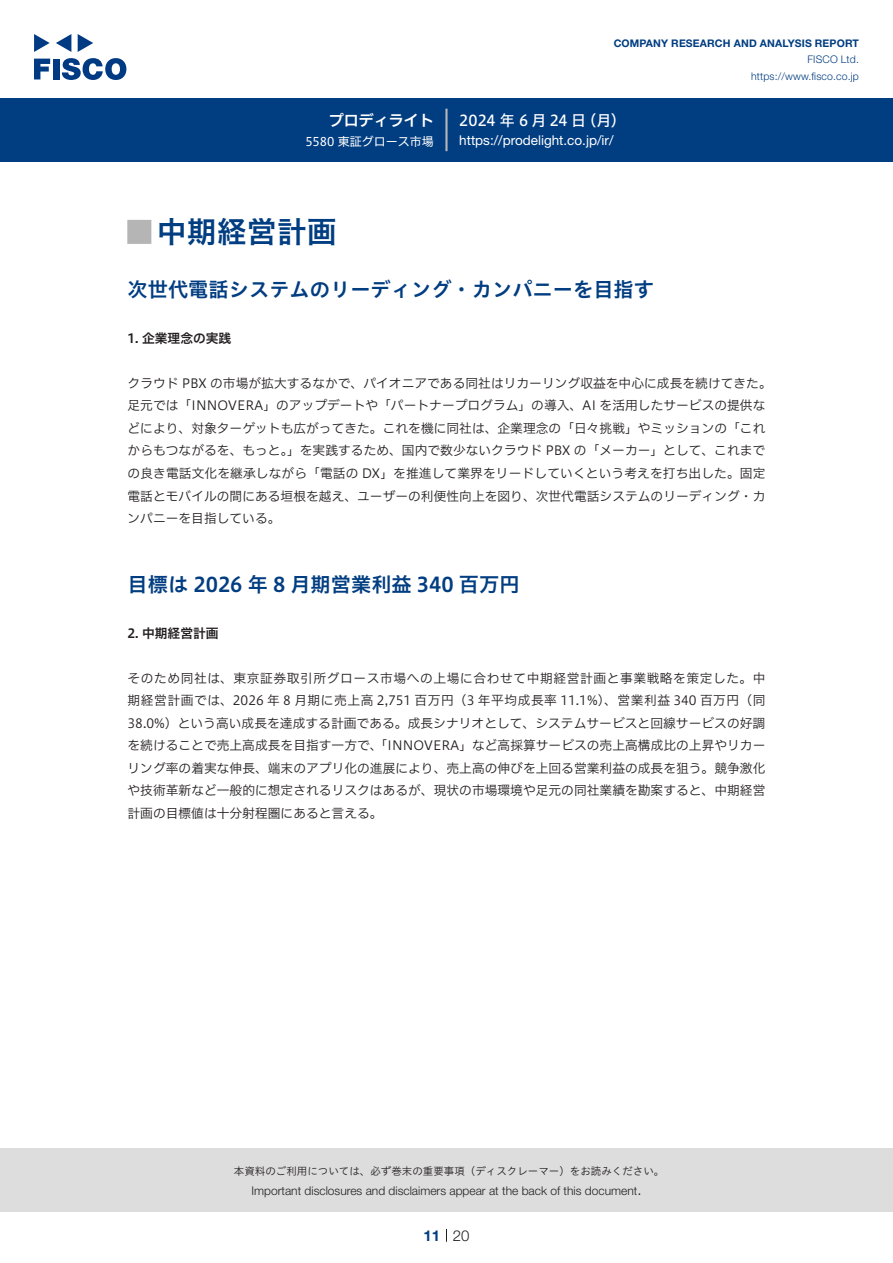
<style>
.page{position:relative;width:893px;height:1263px;background:#fff}
.page>*{position:absolute;margin:0;border:0;box-sizing:border-box;transform-origin:0 0}
.t1{font:30px "Hiragino UD Sans Std N W6";color:#003d81}
.t2{font:24px "Hiragino UD Sans Std N W6";color:#b5b5b6}
.中タイトル{font:20.25px "Hiragino UD Sans Std W6";color:#003d81}
.t3{font:15px "Hiragino UD Sans F Std N W5";letter-spacing:-.005em;color:#fff}
.t4{font:15px "Hiragino UD Sans F Std N W6";color:#fff}
.t5{font:300 15px "Helvetica Neue LT Std";color:#231f20}
.t6{font:700 15px "Helvetica Neue LT Std";color:#003d81}
.t7{font:13.5px "Helvetica Neue LT Std";color:#fff}
.本文{font:12.75px/22.5px "Hiragino UD Sans F Std N W3";color:#231f20}
.小タイトル{font:12.75px "Hiragino UD Sans F Std N W6";color:#231f20}
.t8{font:300 12px "Helvetica Neue LT Std";color:#231f20}
.t9{font:12px "Hiragino UD Sans F Std N W4";color:#fff}
.t10{font:10.5px "Hiragino UD Sans Std W3";color:#231f20}
.t11{font:700 10.5px "Helvetica Neue LT Std";letter-spacing:.015em;color:#003d81}
.t12{font:300 10.5px/16.5px "Helvetica Neue LT Std";letter-spacing:.015em;color:#003d81;text-align:right}
</style>
<div class="page">
<div style="left:0;top:1148px;width:893px;height:64px;background:#ddd"></div>
<svg style="left:34px;top:59px;width:16px;height:20px"></svg>
<div style="left:53px;top:59px;width:6px;height:20px;background:#003a83"></div>
<svg style="left:62px;top:58px;width:64px;height:22px"></svg>
<svg style="left:34px;top:34px;width:16px;height:18px"></svg>
<svg style="left:78px;top:34px;width:15px;height:18px"></svg>
<svg style="left:56px;top:34px;width:15px;height:18px"></svg>
<div style="left:0;top:98px;width:893px;height:64px;background:#003d81"></div>
<hr style="left:445px;top:109px;width:3px;height:42px;background:#b5b5b6">
<svg style="left:446px;top:1229px;width:1px;height:13px"></svg>
<p class="t4" style="left:329px;top:109px;width:107px">プロディライト</p>
<p class="t9" style="left:305px;top:132px;width:130px">5580 東証グロース市場</p>
<p class="t11" style="left:614px;top:37px;width:247px">COMPANY RESEARCH AND ANALYSIS REPORT</p>
<p class="t12" style="left:751px;top:51px;width:109px">FISCO Ltd. https://www.fisco.co j p.</p>
<p class="t3" style="left:581px;top:109px;width:46px">（月(</p>
<p class="t3" style="left:459px;top:109px;width:128px">2024 年 6 月 24 日</p>
<p class="t7" style="left:459px;top:132px;width:156px">https://prodelight. c o j p. /i r/</p>
<p class="t1" style="left:157px;top:209px;width:181px">中期経営計画</p>
<p class="t2" style="left:128px;top:213px;width:25px">█</p>
<p class="中タイトル" style="left:128px;top:274px;width:528px">次世代電話システムのリーディング・カンパニーを目指す</p>
<p class="小タイトル" style="left:128px;top:328px;width:105px">1. 企業理念の実践</p>
<p class="本文" style="left:128px;top:371px;width:646px">クラウド PBX の市場が拡大するなかで、パイオニアである同社はリカーリング収益を中心に成長を続けてきた。足元では「INNOVERA」のアップデートや「パートナープログラム」の導入、AI を活用したサービスの提供などにより、対象ターゲットも広がってきた。これを機に同社は、企業理念の「日々挑戦」やミッションの「これからもつながるを、もっと。」を実践するため、国内で数少ないクラウド PBX の「メーカー」として、これまでの良き電話文化を継承しながら「電話の DX」を推進して業界をリードしていくという考えを打ち出した。固定電話とモバイルの間にある垣根を越え、ユーザーの利便性向上を図り、次世代電話システムのリーディング・カンパニーを目指している。</p>
<p class="中タイトル" style="left:128px;top:569px;width:394px">目標は 2026 年 8 月期営業利益 340 百万円</p>
<p class="小タイトル" style="left:128px;top:623px;width:93px">2. 中期経営計画</p>
<p class="本文" style="left:128px;top:666px;width:639px;text-align:justify">そのため同社は、東京証券取引所グロース市場への上場に合わせて中期経営計画と事業戦略を策定した。中期経営計画では、2026 年 8 月期に売上高 2,751 百万円（3 年平均成長率 11.1%）、営業利益 340 百万円（同38.0%）という高い成長を達成する計画である。成長シナリオとして、システムサービスと回線サービスの好調を続けることで売上高成長を目指す一方で、「INNOVERA」など高採算サービスの売上高構成比の上昇やリカーリング率の着実な伸長、端末のアプリ化の進展により、売上高の伸びを上回る営業利益の成長を狙う。競争激化や技術革新など一般的に想定されるリスクはあるが、現状の市場環境や足元の同社業績を勘案すると、中期経営計画の目標値は十分射程圏にあると言える。</p>
<p class="t10" style="left:234px;top:1163px;width:432px">本資料のご利用については、必ず巻末の重要事項（ディスクレーマー）をお読みください。</p>
<p class="t5" style="left:637px;top:1180px;width:6px">.</p>
<p class="t8" style="left:251px;top:1183px;width:387px">Important disclosures and disclaimers appear at the back of this document</p>
<p class="t6" style="left:423px;top:1226px;width:18px">11</p>
<p class="t5" style="left:453px;top:1226px;width:18px">20</p>
</div>
